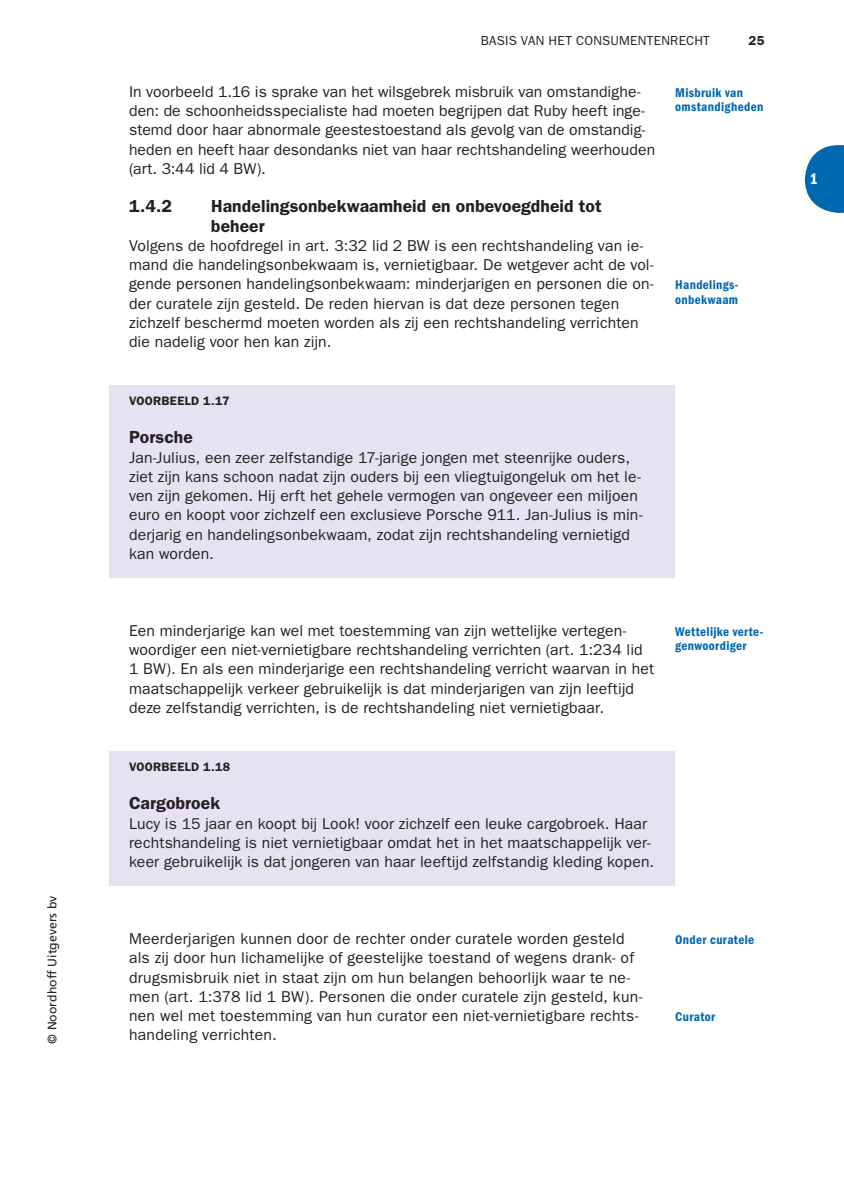
<style>
.page{position:relative;width:844px;height:1191px;background:#fff}
.page>*{position:absolute;margin:0;border:0;box-sizing:border-box;transform-origin:0 0}
.t1{font:600 17.5px/19.2px "ITC Franklin Gothic Std";letter-spacing:.005em;color:#231f20}
.t2{font:15.75px/19.2px "ITC Franklin Gothic Std";letter-spacing:.01em;color:#231f20}
.t3{font:15.75px "ITC Franklin Gothic Std Dm Cd";color:#fff}
.t4{font:13.12px/14.3px "ITC Franklin Gothic Std Dm Cd";letter-spacing:.025em;color:#0067b1}
.t5{font:13.12px "ITC Franklin Gothic Std";letter-spacing:.02em;color:#231f20}
.t6{font:600 13.12px "ITC Franklin Gothic Std";color:#231f20}
.t7{font:600 12.25px "ITC Franklin Gothic Std";letter-spacing:.02em;color:#231f20}
.t8{font:12.25px "Frutiger LT Std";color:#231f20}
</style>
<div class="page">
<svg style="left:804px;top:145px;width:39px;height:68px"></svg>
<div style="left:109px;top:385px;width:566px;height:193px;background:#e6e2f1"></div>
<div style="left:109px;top:751px;width:566px;height:135px;background:#e6e2f1"></div>
<p class="t8" style="left:47px;top:1043px;width:149px;rotate:-90deg">© Noordhoff Uitgevers bv</p>
<p class="t5" style="left:481px;top:35px;width:230px">BASIS VAN HET CONSUMENTENRECHT</p>
<p class="t6" style="left:748px;top:35px;width:18px">25</p>
<p class="t2" style="left:129px;top:83px;width:527px">In voorbeeld 1.16 is sprake van het wilsgebrek misbruik van omstandighe&shy;den: de schoonheidsspecialiste had moeten begrijpen dat Ruby heeft inge&shy;stemd door haar abnormale geestestoestand als gevolg van de omstandig&shy;heden en heeft haar desondanks niet van haar rechtshandeling weerhouden (art. 3:44 lid 4 BW).</p>
<p class="t1" style="left:129px;top:198px;width:44px">1.4.2</p>
<p class="t1" style="left:211px;top:198px;width:392px">Handelingsonbekwaamheid en onbevoegdheid tot beheer</p>
<p class="t2" style="left:129px;top:237px;width:526px">Volgens de hoofdregel in art. 3:32 lid 2 BW is een rechtshandeling van ie&shy;mand die handelingsonbekwaam is, vernietigbaar. De wetgever acht de vol&shy;gende personen handelingsonbekwaam: minderjarigen en personen die on&shy;der curatele zijn gesteld. De reden hiervan is dat deze personen tegen zichzelf beschermd moeten worden als zij een rechtshandeling verrichten die nadelig voor hen kan zijn.</p>
<p class="t7" style="left:129px;top:396px;width:102px">VOORBEELD 1.17</p>
<p class="t1" style="left:129px;top:429px;width:65px">Porsche</p>
<p class="t2" style="left:129px;top:449px;width:515px">Jan-Julius, een zeer zelfstandige 17-jarige jongen met steenrijke ouders, ziet zijn kans schoon nadat zijn ouders bij een vliegtuigongeluk om het le&shy;ven zijn gekomen. Hij erft het gehele vermogen van ongeveer een miljoen euro en koopt voor zichzelf een exclusieve Porsche 911. Jan-Julius is min&shy;derjarig en handelingsonbekwaam, zodat zijn rechtshandeling vernietigd kan worden.</p>
<p class="t4" style="left:675px;top:86px;width:90px">Misbruik van omstandigheden</p>
<p class="t4" style="left:675px;top:279px;width:65px">Handelings&shy;onbekwaam</p>
<p class="t2" style="left:129px;top:622px;width:526px">Een minderjarige kan wel met toestemming van zijn wettelijke vertegen&shy;woordiger een niet-vernietigbare rechtshandeling verrichten (art. 1:234 lid 1 BW). En als een minderjarige een rechtshandeling verricht waarvan in het maatschappelijk verkeer gebruikelijk is dat minderjarigen van zijn leeftijd deze zelfstandig verrichten, is de rechtshandeling niet vernietigbaar.</p>
<p class="t7" style="left:129px;top:762px;width:103px">VOORBEELD 1.18</p>
<p class="t1" style="left:129px;top:795px;width:93px">Cargobroek</p>
<p class="t2" style="left:129px;top:814px;width:526px">Lucy is 15 jaar en koopt bij Look! voor zichzelf een leuke cargobroek. Haar rechtshandeling is niet vernietigbaar omdat het in het maatschappelijk ver&shy;keer gebruikelijk is dat jongeren van haar leeftijd zelfstandig kleding kopen.</p>
<p class="t4" style="left:675px;top:625px;width:90px">Wettelijke verte&shy;genwoordiger</p>
<p class="t2" style="left:129px;top:930px;width:515px">Meerderjarigen kunnen door de rechter onder curatele worden gesteld als zij door hun lichamelijke of geestelijke toestand of wegens drank- of drugsmisbruik niet in staat zijn om hun belangen behoorlijk waar te ne&shy;men (art. 1:378 lid 1 BW). Personen die onder curatele zijn gesteld, kun&shy;nen wel met toestemming van hun curator een niet-vernietigbare rechts&shy;handeling verrichten.</p>
<p class="t4" style="left:675px;top:933px;width:81px">Onder curatele</p>
<p class="t4" style="left:675px;top:1010px;width:42px">Curator</p>
<p class="t3" style="left:809px;top:173px;width:10px">1</p>
</div>
